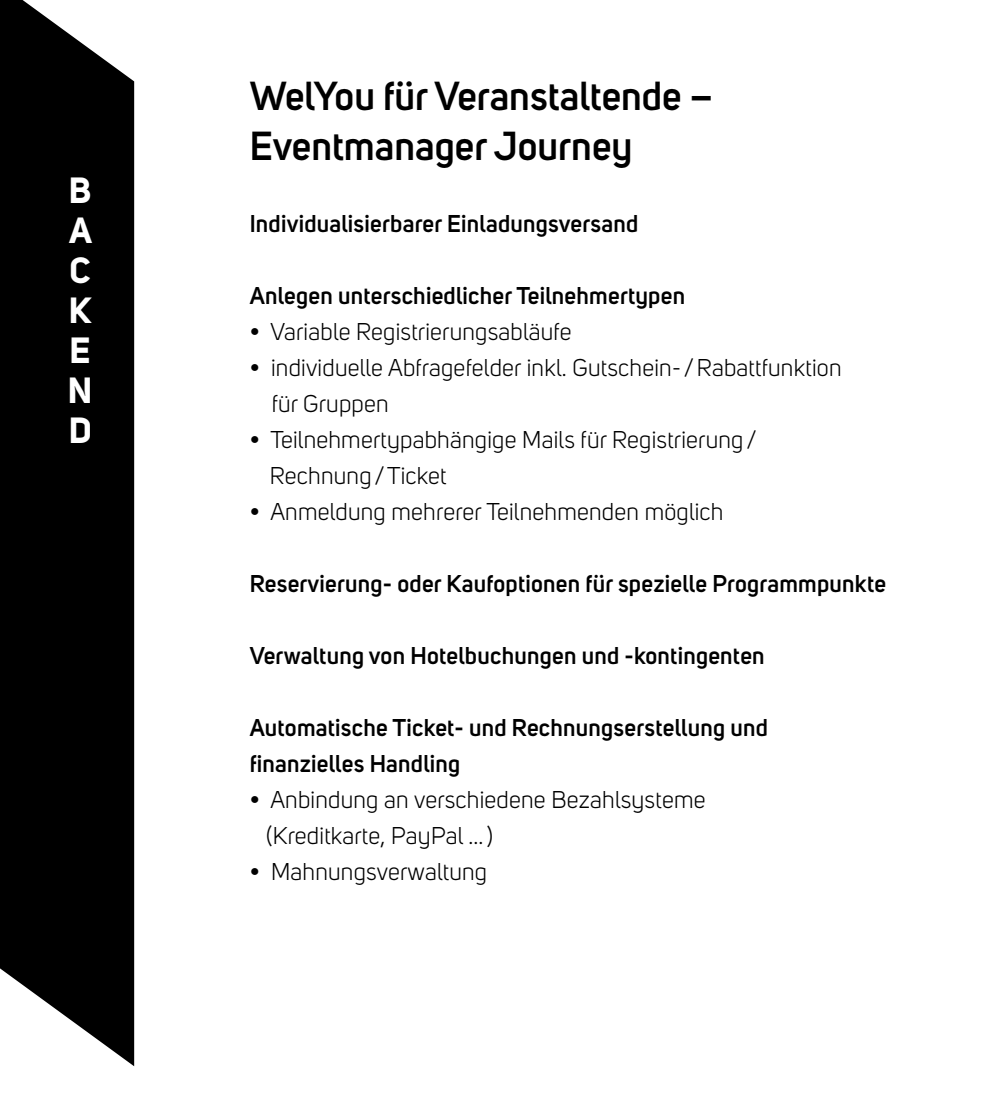
<style>
.page{position:relative;width:993px;height:1106px;background:#fff}
.page>*{position:absolute;margin:0;border:0;box-sizing:border-box;transform-origin:0 0}
.t1{font:600 40px/50px "Uni Sans";color:#000}
.t2{font:700 36px/40px "Uni Sans";color:#fff;text-align:justify}
.t3{font:24px/36px "Uni Sans";letter-spacing:.01em;color:#000}
.t4{font:600 24px/36px "Uni Sans";letter-spacing:.01em;color:#000}
</style>
<div class="page">
<svg style="left:0;top:0;width:134px;height:1066px;background:#131313"></svg>
<h2 class="t2" style="left:68px;top:170px;width:26px">B A C K E N D</h2>
<h1 class="t1" style="left:249px;top:71px;width:464px">WelYou für Veranstaltende –<br>Eventmanager Journey</h1>
<p class="t4" style="left:249px;top:205px;width:390px">Individualisierbarer Einladungsversand</p>
<p class="t4" style="left:249px;top:277px;width:437px">Anlegen unterschiedlicher Teilnehmertypen</p>
<p class="t3" style="left:249px;top:313px;width:323px">• Variable Registrierungsabläufe</p>
<p class="t3" style="left:271px;top:349px;width:571px;text-indent:-22px">• individuelle Abfragefelder inkl. Gutschein- /Rabattfunktion für Gruppen</p>
<p class="t3" style="left:270px;top:421px;width:487px;text-indent:-20px">• Teilnehmertypabhängige Mails für Registrierung /<br>Rechnung /Ticket</p>
<p class="t3" style="left:249px;top:493px;width:475px">• Anmeldung mehrerer Teilnehmenden möglich</p>
<p class="t4" style="left:249px;top:565px;width:637px">Reservierung- oder Kaufoptionen für spezielle Programmpunkte</p>
<p class="t4" style="left:249px;top:637px;width:516px">Verwaltung von Hotelbuchungen und -kontingenten</p>
<p class="t4" style="left:249px;top:709px;width:519px">Automatische Ticket- und Rechnungserstellung und finanzielles Handling</p>
<p class="t3" style="left:266px;top:781px;width:440px;text-indent:-16px">• Anbindung an verschiedene Bezahlsysteme (Kreditkarte, PayPal …)</p>
<p class="t3" style="left:249px;top:853px;width:239px">• Mahnungsverwaltung</p>
</div>
